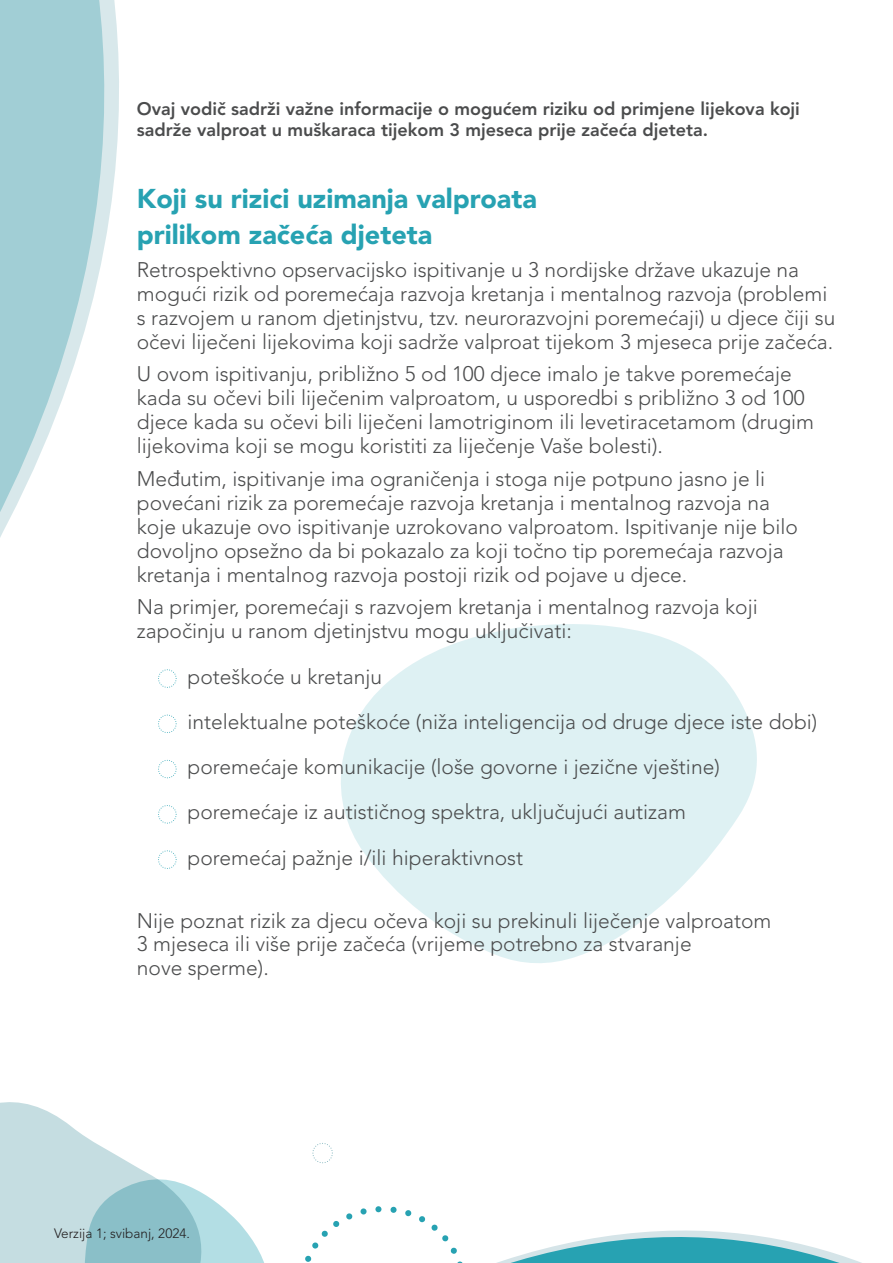
<style>
.page{position:relative;width:893px;height:1263px;background:#fff}
.page>*{position:absolute;margin:0;border:0;box-sizing:border-box;transform-origin:0 0}
.t1{font:900 27px "Avenir LT Pro";color:#27a2b2}
.t2{font:300 21px/24px "Avenir LT Pro";color:#4b4c4d}
.t3{font:800 18px/21.6px "Avenir LT Pro";color:#4b4c4d}
.t4{font:300 13.5px "Avenir LT Pro";color:#231f20}
</style>
<div class="page">
<svg style="left:341px;top:624px;width:416px;height:339px;fill:#def1f3"></svg>
<svg style="left:106px;top:0;width:13px;height:236px;fill:#d8e8eb"></svg>
<svg style="left:0;top:0;width:106px;height:538px;fill:#a1ced5"></svg>
<svg style="left:497px;top:1230px;width:365px;height:33px"></svg>
<svg style="left:305px;top:1206px;width:158px;height:57px"></svg>
<svg style="left:0;top:1102px;width:264px;height:161px"></svg>
<svg style="left:312px;top:1143px;width:21px;height:20px"></svg>
<svg style="left:158px;top:669px;width:19px;height:19px"></svg>
<svg style="left:158px;top:714px;width:19px;height:19px"></svg>
<svg style="left:158px;top:760px;width:19px;height:18px"></svg>
<svg style="left:158px;top:805px;width:19px;height:18px"></svg>
<svg style="left:158px;top:850px;width:19px;height:19px"></svg>
<p class="t3" style="left:137px;top:98px;width:665px">Ovaj vodič sadrži važne informacije o mogućem riziku od primjene lijekova koji sadrže valproat u muškaraca tijekom 3 mjeseca prije začeća djeteta.</p>
<p class="t1" style="left:137px;top:182px;width:402px">Koji su rizici uzimanja valproata</p>
<p class="t1" style="left:137px;top:218px;width:297px">prilikom začeća djeteta</p>
<p class="t2" style="left:137px;top:257px;width:700px">Retrospektivno opservacijsko ispitivanje u 3 nordijske države ukazuje na mogući rizik od poremećaja razvoja kretanja i mentalnog razvoja (problemi s razvojem u ranom djetinjstvu, tzv. neurorazvojni poremećaji) u djece čiji su očevi liječeni lijekovima koji sadrže valproat tijekom 3 mjeseca prije začeća.</p>
<p class="t2" style="left:137px;top:362px;width:679px">U ovom ispitivanju, približno 5 od 100 djece imalo je takve poremećaje kada su očevi bili liječenim valproatom, u usporedbi s približno 3 od 100 djece kada su očevi bili liječeni lamotriginom ili levetiracetamom (drugim lijekovima koji se mogu koristiti za liječenje Vaše bolesti).</p>
<p class="t2" style="left:137px;top:467px;width:663px">Međutim, ispitivanje ima ograničenja i stoga nije potpuno jasno je li povećani rizik za poremećaje razvoja kretanja i mentalnog razvoja na koje ukazuje ovo ispitivanje uzrokovano valproatom. Ispitivanje nije bilo dovoljno opsežno da bi pokazalo za koji točno tip poremećaja razvoja kretanja i mentalnog razvoja postoji rizik od pojave u djece.</p>
<p class="t2" style="left:137px;top:595px;width:622px">Na primjer, poremećaji s razvojem kretanja i mentalnog razvoja koji započinju u ranom djetinjstvu mogu uključivati:</p>
<p class="t2" style="left:188px;top:664px;width:196px">poteškoće u kretanju</p>
<p class="t2" style="left:188px;top:710px;width:631px">intelektualne poteškoće (niža inteligencija od druge djece iste dobi)</p>
<p class="t2" style="left:188px;top:755px;width:534px">poremećaje komunikacije (loše govorne i jezične vještine)</p>
<p class="t2" style="left:188px;top:800px;width:500px">poremećaje iz autističnog spektra, uključujući autizam</p>
<p class="t2" style="left:188px;top:845px;width:337px">poremećaj pažnje i/ili hiperaktivnost</p>
<p class="t2" style="left:137px;top:909px;width:636px;line-height:23.2px">Nije poznat rizik za djecu očeva koji su prekinuli liječenje valproatom<br>3 mjeseca ili više prije začeća (vrijeme potrebno za stvaranje<br>nove sperme).</p>
<p class="t4" style="left:54px;top:1226px;width:137px">Verzija 1; svibanj, 2024.</p>
</div>
